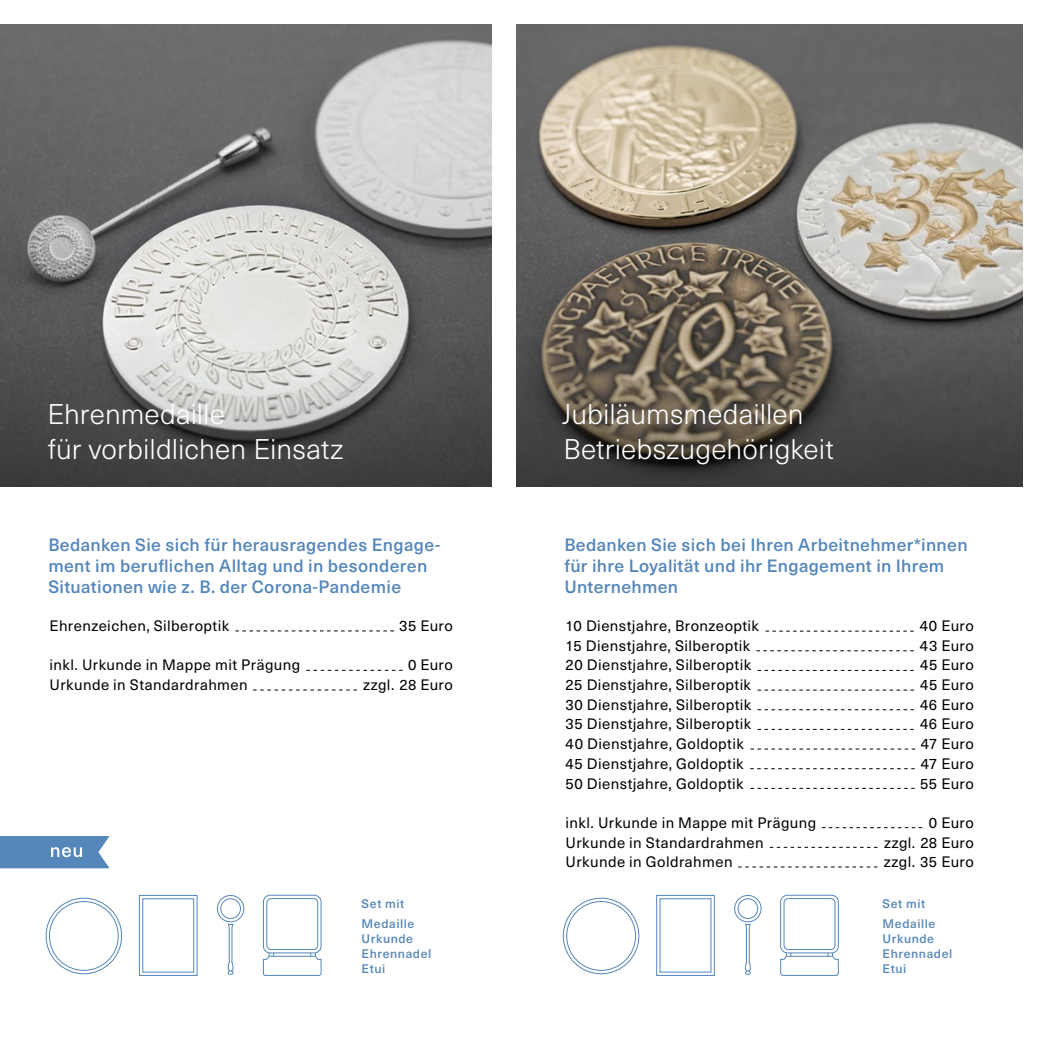
<style>
.page{position:relative;width:1037px;height:1042px;background:#fff}
.page>*{position:absolute;margin:0;border:0;box-sizing:border-box;transform-origin:0 0}
.t1{font:300 28px/35px "Neue Haas Unica Pro";letter-spacing:.005em;color:#fff}
.t2{font:500 17.5px/21px "Neue Haas Unica Pro";letter-spacing:.02em;color:#5587ba}
.t3{font:14.88px "Neue Haas Unica Pro";letter-spacing:.03em;color:#000}
.t4{font:500 12.25px/14.9px "Neue Haas Unica Pro";letter-spacing:.045em;color:#5587ba}
</style>
<div class="page">
<img style="left:0;top:25px;width:491px;height:308px">
<img style="left:516px;top:25px;width:506px;height:308px">
<svg style="left:0;top:333px;width:491px;height:153px;background:#707070"></svg>
<svg style="left:516px;top:333px;width:506px;height:153px;background:#524e48"></svg>
<svg style="left:235px;top:630px;width:159px;height:1px"></svg>
<svg style="left:306px;top:670px;width:97px;height:1px"></svg>
<svg style="left:253px;top:690px;width:104px;height:1px"></svg>
<svg style="left:765px;top:631px;width:149px;height:1px"></svg>
<svg style="left:756px;top:650px;width:158px;height:1px"></svg>
<svg style="left:757px;top:670px;width:157px;height:1px"></svg>
<svg style="left:757px;top:690px;width:157px;height:1px"></svg>
<svg style="left:757px;top:709px;width:157px;height:1px"></svg>
<svg style="left:757px;top:729px;width:157px;height:1px"></svg>
<svg style="left:750px;top:749px;width:165px;height:1px"></svg>
<svg style="left:750px;top:768px;width:164px;height:1px"></svg>
<svg style="left:750px;top:788px;width:164px;height:1px"></svg>
<div style="left:563px;top:898px;width:76px;height:76px;border:1px solid #5587ba;border-radius:50%"></div>
<div style="left:566px;top:901px;width:70px;height:69px;border:1px solid #5587ba;border-radius:50%"></div>
<div style="left:656px;top:895px;width:58px;height:80px;border:1px solid #5587ba"></div>
<div style="left:780px;top:895px;width:58px;height:58px;border:1px solid #5587ba;border-radius:7px"></div>
<div style="left:784px;top:898px;width:51px;height:52px;border:1px solid #5587ba;border-radius:4px"></div>
<svg style="left:780px;top:953px;width:59px;height:23px"></svg>
<div style="left:734px;top:895px;width:27px;height:27px;border:1px solid #5587ba;border-radius:50%"></div>
<div style="left:738px;top:898px;width:20px;height:20px;border:1px solid #5587ba;border-radius:50%"></div>
<svg style="left:745px;top:921px;width:6px;height:53px"></svg>
<div style="left:46px;top:898px;width:76px;height:76px;border:1px solid #5587ba;border-radius:50%"></div>
<div style="left:49px;top:901px;width:69px;height:69px;border:1px solid #5587ba;border-radius:50%"></div>
<div style="left:139px;top:895px;width:58px;height:80px;border:1px solid #5587ba"></div>
<div style="left:143px;top:898px;width:51px;height:74px;border:1px solid #5587ba"></div>
<div style="left:263px;top:895px;width:58px;height:58px;border:1px solid #5587ba;border-radius:7px"></div>
<div style="left:267px;top:898px;width:51px;height:52px;border:1px solid #5587ba;border-radius:4px"></div>
<svg style="left:263px;top:953px;width:58px;height:23px"></svg>
<div style="left:217px;top:895px;width:27px;height:27px;border:1px solid #5587ba;border-radius:50%"></div>
<div style="left:221px;top:898px;width:20px;height:20px;border:1px solid #5587ba;border-radius:50%"></div>
<svg style="left:228px;top:921px;width:5px;height:53px"></svg>
<svg style="left:822px;top:827px;width:100px;height:1px"></svg>
<svg style="left:770px;top:847px;width:107px;height:1px"></svg>
<svg style="left:738px;top:867px;width:139px;height:1px"></svg>
<svg style="left:0;top:836px;width:110px;height:32px;background:#6592c0"></svg>
<h1 class="t1" style="left:47px;top:397px;width:297px">Ehrenmedaille<br>für vorbildlichen Einsatz</h1>
<h1 class="t1" style="left:562px;top:397px;width:273px">Jubiläumsmedaillen<br>Betriebszugehörigkeit</h1>
<p class="t2" style="left:48px;top:534px;width:393px">Bedanken Sie sich für herausragendes Engage&shy;ment im beruflichen Alltag und in besonderen<br>Situationen wie z. B. der Corona-Pandemie</p>
<p class="t3" style="left:50px;top:617px;width:181px">Ehrenzeichen, Silberoptik</p>
<p class="t3" style="left:399px;top:617px;width:55px">35 Euro</p>
<p class="t3" style="left:50px;top:656px;width:252px">inkl. Urkunde in Mappe mit Prägung</p>
<p class="t3" style="left:408px;top:656px;width:46px">0 Euro</p>
<p class="t3" style="left:50px;top:676px;width:200px">Urkunde in Standardrahmen</p>
<p class="t3" style="left:363px;top:676px;width:91px">zzgl. 28 Euro</p>
<p class="t4" style="left:362px;top:893px;width:54px;line-height:20.1px">Set mit<br>Medaille</p>
<p class="t4" style="left:362px;top:931px;width:71px">Urkunde<br>Ehrennadel<br>Etui</p>
<p class="t2" style="left:564px;top:534px;width:405px">Bedanken Sie sich bei Ihren Arbeitnehmer*innen für ihre Loyalität und ihr Engagement in Ihrem<br>Unternehmen</p>
<p class="t3" style="left:566px;top:617px;width:195px">10 Dienstjahre, Bronzeoptik</p>
<p class="t3" style="left:920px;top:617px;width:55px">40 Euro</p>
<p class="t3" style="left:566px;top:636px;width:186px">15 Dienstjahre, Silberoptik</p>
<p class="t3" style="left:920px;top:636px;width:55px">43 Euro</p>
<p class="t3" style="left:566px;top:656px;width:187px">20 Dienstjahre, Silberoptik</p>
<p class="t3" style="left:920px;top:656px;width:55px">45 Euro</p>
<p class="t3" style="left:566px;top:676px;width:187px">25 Dienstjahre, Silberoptik</p>
<p class="t3" style="left:920px;top:676px;width:55px">45 Euro</p>
<p class="t3" style="left:566px;top:695px;width:187px">30 Dienstjahre, Silberoptik</p>
<p class="t3" style="left:920px;top:695px;width:55px">46 Euro</p>
<p class="t3" style="left:566px;top:715px;width:187px">35 Dienstjahre, Silberoptik</p>
<p class="t3" style="left:920px;top:715px;width:55px">46 Euro</p>
<p class="t3" style="left:566px;top:735px;width:180px">40 Dienstjahre, Goldoptik</p>
<p class="t3" style="left:921px;top:735px;width:55px">47 Euro</p>
<p class="t3" style="left:566px;top:754px;width:180px">45 Dienstjahre, Goldoptik</p>
<p class="t3" style="left:921px;top:754px;width:55px">47 Euro</p>
<p class="t3" style="left:566px;top:774px;width:179px">50 Dienstjahre, Goldoptik</p>
<p class="t3" style="left:920px;top:774px;width:55px">55 Euro</p>
<p class="t3" style="left:566px;top:814px;width:252px">inkl. Urkunde in Mappe mit Prägung</p>
<p class="t3" style="left:929px;top:814px;width:46px">0 Euro</p>
<p class="t3" style="left:566px;top:833px;width:200px">Urkunde in Standardrahmen</p>
<p class="t3" style="left:884px;top:833px;width:91px">zzgl. 28 Euro</p>
<p class="t3" style="left:566px;top:853px;width:168px">Urkunde in Goldrahmen</p>
<p class="t3" style="left:884px;top:853px;width:92px">zzgl. 35 Euro</p>
<p class="t4" style="left:882px;top:893px;width:54px;line-height:20.1px">Set mit<br>Medaille</p>
<p class="t4" style="left:882px;top:931px;width:71px">Urkunde<br>Ehrennadel<br>Etui</p>
</div>
